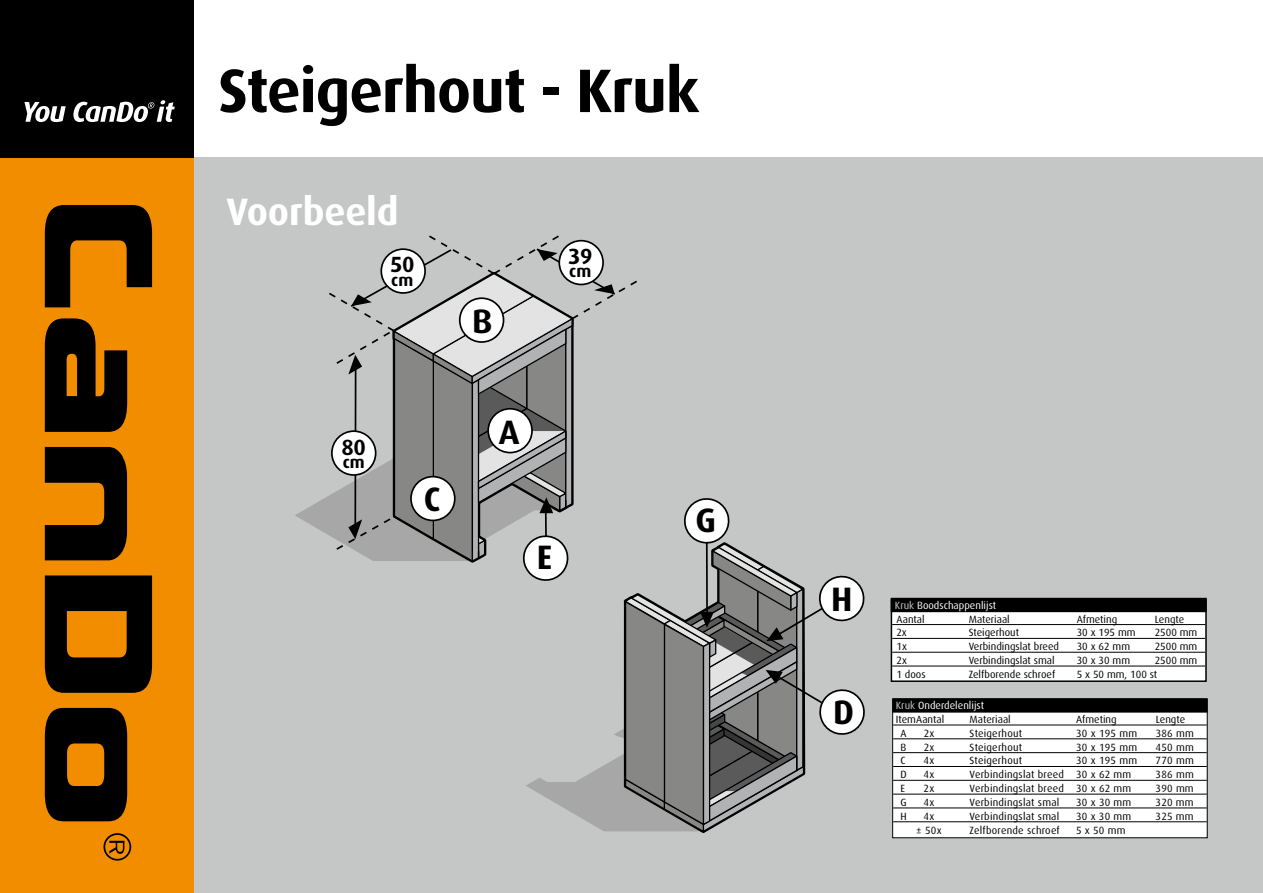
<style>
.page{position:relative;width:1263px;height:893px;background:#fff}
.page>*{position:absolute;margin:0;border:0;box-sizing:border-box;transform-origin:0 0}
.t1{font:700 61.5px "Dax";letter-spacing:-.02em;color:#000}
.t2{font:700 38.25px "Dax";letter-spacing:-.005em;color:#fff}
.t3{font:700 33.9px "Dax";color:#000}
.t4{font:700 22.05px "Dax";color:#000}
.t5{font:700 16.95px "Dax";color:#000}
.t6{font:10.5px "Dax";letter-spacing:.015em;color:#000}
.t7{font:10.5px/13.8px "Dax";color:#fff}
.s1{color:#c5c6c6}
.s2{color:#000}
</style>
<div class="page">
<div style="left:193px;top:158px;width:1070px;height:735px;background:#c5c6c6"></div>
<div style="left:0;top:0;width:193px;height:159px;background:#000"></div>
<div style="left:0;top:159px;width:193px;height:734px;background:#f28d00"></div>
<svg style="left:45px;top:205px;width:107px;height:102px"></svg>
<svg style="left:45px;top:318px;width:82px;height:114px"></svg>
<svg style="left:45px;top:447px;width:82px;height:113px"></svg>
<svg style="left:45px;top:575px;width:107px;height:118px"></svg>
<svg style="left:45px;top:708px;width:82px;height:113px"></svg>
<svg style="left:103px;top:833px;width:28px;height:28px"></svg>
<svg style="left:24px;top:102px;width:42px;height:20px"></svg>
<svg style="left:73px;top:100px;width:102px;height:22px"></svg>
<svg style="left:295px;top:235px;width:570px;height:598px"></svg>
<div style="left:891px;top:600px;width:315px;height:81px;background:#fff"></div>
<div style="left:891px;top:598px;width:316px;height:14px;background:#000"></div>
<hr style="left:892px;top:624px;width:313px;height:1px;background:#000">
<hr style="left:892px;top:638px;width:313px;height:1px;background:#000">
<hr style="left:892px;top:652px;width:313px;height:1px;background:#000">
<hr style="left:892px;top:666px;width:313px;height:1px;background:#000">
<div style="left:891px;top:599px;width:316px;height:83px;border:2px solid #000"></div>
<div style="left:893px;top:699px;width:314px;height:139px;background:#fff"></div>
<div style="left:892px;top:698px;width:315px;height:15px;background:#000"></div>
<hr style="left:893px;top:725px;width:314px;height:1px;background:#000">
<hr style="left:893px;top:738px;width:314px;height:1px;background:#000">
<hr style="left:893px;top:752px;width:314px;height:1px;background:#000">
<hr style="left:893px;top:766px;width:314px;height:1px;background:#000">
<hr style="left:893px;top:780px;width:314px;height:1px;background:#000">
<hr style="left:893px;top:794px;width:314px;height:1px;background:#000">
<hr style="left:893px;top:808px;width:314px;height:1px;background:#000">
<hr style="left:893px;top:821px;width:314px;height:1px;background:#000">
<div style="left:892px;top:699px;width:316px;height:139px;border:1px solid #000"></div>
<h1 class="t1" style="left:218px;top:56px;width:482px">Steigerhout - Kruk</h1>
<h2 class="t2" style="left:226px;top:190px;width:174px">Voorbeeld</h2>
<h3 class="t4" style="left:390px;top:252px;width:26px">50</h3>
<h3 class="t5" style="left:391px;top:270px;width:24px">cm</h3>
<h3 class="t4" style="left:342px;top:435px;width:26px">80</h3>
<h3 class="t5" style="left:343px;top:453px;width:24px">cm</h3>
<h3 class="t3" style="left:424px;top:481px;width:18px">C</h3>
<h3 class="t3" style="left:472px;top:302px;width:22px">B</h3>
<h3 class="t3" style="left:499px;top:413px;width:22px">A</h3>
<h3 class="t4" style="left:568px;top:244px;width:26px">39</h3>
<h3 class="t5" style="left:569px;top:262px;width:24px">cm</h3>
<h3 class="t3" style="left:537px;top:538px;width:17px">E</h3>
<h3 class="t3" style="left:695px;top:501px;width:22px">G</h3>
<h3 class="t3" style="left:831px;top:580px;width:23px">H</h3>
<h3 class="t3" style="left:833px;top:693px;width:22px">D</h3>
<p class="t7" style="left:895px;top:598px;width:103px"><span class="s1">Kruk</span> Boodschappenlijst<br><span class="s2">Aantal</span></p>
<p class="t6" style="left:969px;top:613px;width:43px">Materiaal</p>
<p class="t6" style="left:1077px;top:613px;width:42px">Afmeting</p>
<p class="t6" style="left:1155px;top:613px;width:31px">Lengte</p>
<p class="t6" style="left:896px;top:627px;width:12px">2x</p>
<p class="t6" style="left:969px;top:627px;width:52px">Steigerhout</p>
<p class="t6" style="left:1077px;top:627px;width:60px">30 x 195 mm</p>
<p class="t6" style="left:1155px;top:627px;width:44px">2500 mm</p>
<p class="t6" style="left:896px;top:641px;width:12px">1x</p>
<p class="t6" style="left:969px;top:641px;width:92px">Verbindingslat breed</p>
<p class="t6" style="left:1077px;top:641px;width:55px">30 x 62 mm</p>
<p class="t6" style="left:1155px;top:641px;width:44px">2500 mm</p>
<p class="t6" style="left:896px;top:654px;width:12px">2x</p>
<p class="t6" style="left:969px;top:654px;width:87px">Verbindingslat smal</p>
<p class="t6" style="left:1077px;top:654px;width:55px">30 x 30 mm</p>
<p class="t6" style="left:1155px;top:654px;width:44px">2500 mm</p>
<p class="t6" style="left:896px;top:668px;width:31px">1 doos</p>
<p class="t6" style="left:969px;top:668px;width:88px">Zelfborende schroef</p>
<p class="t6" style="left:1077px;top:668px;width:82px">5 x 50 mm, 100 st</p>
<p class="t7" style="left:896px;top:699px;width:90px"><span class="s1">Kruk</span> Onderdelenlijst<br><span class="s2">ItemAantal</span></p>
<p class="t6" style="left:970px;top:713px;width:43px">Materiaal</p>
<p class="t6" style="left:1076px;top:713px;width:42px">Afmeting</p>
<p class="t6" style="left:1156px;top:713px;width:31px">Lengte</p>
<p class="t6" style="left:901px;top:727px;width:8px">A</p>
<p class="t6" style="left:924px;top:727px;width:12px">2x</p>
<p class="t6" style="left:970px;top:727px;width:54px">Steigerhout</p>
<p class="t6" style="left:1076px;top:727px;width:63px">30 x 195 mm</p>
<p class="t6" style="left:1156px;top:727px;width:40px">386 mm</p>
<p class="t6" style="left:901px;top:741px;width:7px">B</p>
<p class="t6" style="left:924px;top:741px;width:12px">2x</p>
<p class="t6" style="left:970px;top:741px;width:54px">Steigerhout</p>
<p class="t6" style="left:1076px;top:741px;width:63px">30 x 195 mm</p>
<p class="t6" style="left:1156px;top:741px;width:40px">450 mm</p>
<p class="t6" style="left:901px;top:755px;width:7px">C</p>
<p class="t6" style="left:924px;top:755px;width:12px">4x</p>
<p class="t6" style="left:970px;top:755px;width:54px">Steigerhout</p>
<p class="t6" style="left:1076px;top:755px;width:63px">30 x 195 mm</p>
<p class="t6" style="left:1155px;top:755px;width:40px">770 mm</p>
<p class="t6" style="left:900px;top:769px;width:8px">D</p>
<p class="t6" style="left:924px;top:769px;width:12px">4x</p>
<p class="t6" style="left:969px;top:769px;width:163px">Verbindingslat breed 30 x 62 mm</p>
<p class="t6" style="left:1155px;top:769px;width:40px">386 mm</p>
<p class="t6" style="left:900px;top:783px;width:6px">E</p>
<p class="t6" style="left:924px;top:783px;width:12px">2x</p>
<p class="t6" style="left:969px;top:783px;width:163px">Verbindingslat breed 30 x 62 mm</p>
<p class="t6" style="left:1155px;top:783px;width:40px">390 mm</p>
<p class="t6" style="left:900px;top:796px;width:8px">G</p>
<p class="t6" style="left:924px;top:796px;width:12px">4x</p>
<p class="t6" style="left:969px;top:796px;width:91px">Verbindingslat smal</p>
<p class="t6" style="left:1076px;top:796px;width:57px">30 x 30 mm</p>
<p class="t6" style="left:1155px;top:796px;width:40px">320 mm</p>
<p class="t6" style="left:900px;top:810px;width:8px">H</p>
<p class="t6" style="left:924px;top:810px;width:12px">4x</p>
<p class="t6" style="left:969px;top:810px;width:91px">Verbindingslat smal</p>
<p class="t6" style="left:1076px;top:810px;width:57px">30 x 30 mm</p>
<p class="t6" style="left:1155px;top:810px;width:40px">325 mm</p>
<p class="t6" style="left:916px;top:824px;width:27px">± 50x</p>
<p class="t6" style="left:969px;top:824px;width:92px">Zelfborende schroef</p>
<p class="t6" style="left:1076px;top:824px;width:51px">5 x 50 mm</p>
</div>
